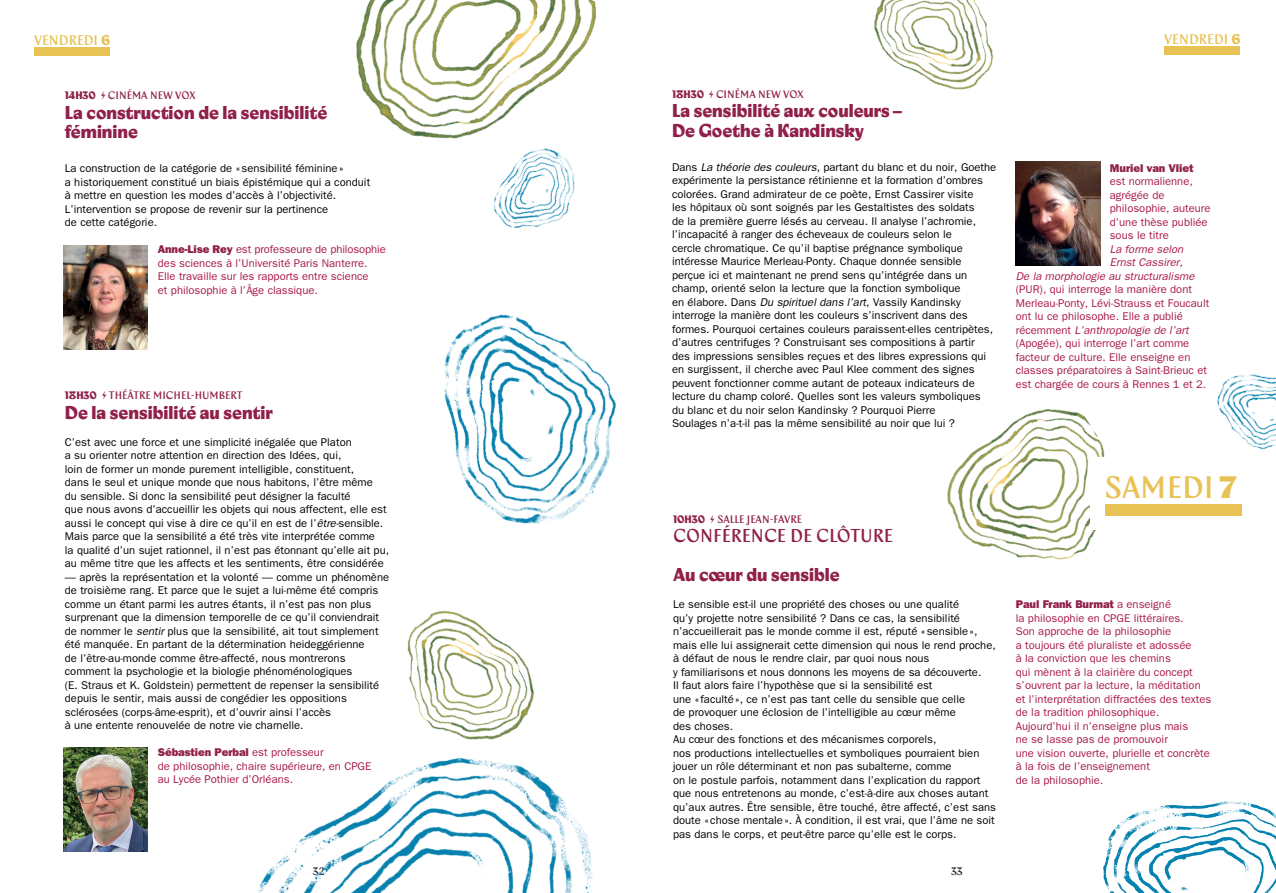
<style>
.page{position:relative;width:1276px;height:893px;background:#fff}
.page>*{position:absolute;margin:0;border:0;box-sizing:border-box;transform-origin:0 0}
.t1{font:30px "Zangezi Sans 09";color:#e8c254}
.t2{font:900 18px/19.5px "Zangezi Sans 09";color:#90204a}
.t3{font:18px "Zangezi Sans 09";color:#90204a}
.t4{font:13.5px "Zangezi Sans 09";color:#e8c254}
.textes_encadrés{font:11.25px/13.5px "Franklin Gothic";color:#000001}
.textes_encadrés-2{font:11.25px/13.5px "Franklin Gothic";color:#a91948}
.textes_encadrés-3{font:italic 11.25px "Franklin Gothic";color:#a91948}
.t5{font:10.5px "Zangezi Sans 09";color:#90204a}
.t6{font:10.5px "Zangezi Sans 09";color:#231f20}
.s1{font-weight:900}
.s2{font-weight:800;color:#90204a}
.s3{font-style:italic}
.s4{font-style:normal}
</style>
<div class="page">
<img style="left:947px;top:409px;width:158px;height:151px">
<div style="left:1091px;top:457px;width:168px;height:72px;background:#fff"></div>
<div style="left:1104px;top:504px;width:137px;height:12px;background:#e8c254"></div>
<div style="left:34px;top:47px;width:76px;height:8px;background:#e8c254"></div>
<div style="left:1164px;top:46px;width:76px;height:9px;background:#e8c254"></div>
<img style="left:76px;top:781px;width:517px;height:112px">
<img style="left:444px;top:314px;width:172px;height:210px">
<img style="left:1217px;top:374px;width:59px;height:76px">
<img style="left:390px;top:611px;width:152px;height:170px">
<img style="left:356px;top:0;width:241px;height:139px">
<img style="left:1103px;top:801px;width:173px;height:92px">
<img style="left:468px;top:130px;width:129px;height:98px">
<img style="left:874px;top:0;width:120px;height:90px">
<img style="left:64px;top:246px;width:84px;height:104px">
<img style="left:64px;top:747px;width:84px;height:104px">
<img style="left:1015px;top:161px;width:85px;height:104px">
<p class="t4" style="left:34px;top:32px;width:78px">VENDREDI <span class="s1">6</span></p>
<p class="t4" style="left:1164px;top:31px;width:78px">VENDREDI <span class="s1">6</span></p>
<p class="t5" style="left:65px;top:89px;width:132px"><span class="s1">14H30</span> CINÉMA NEW VOX</p>
<p class="t2" style="left:65px;top:103px;width:264px">La construction de la sensibilité féminine</p>
<p class="textes_encadrés" style="left:65px;top:162px;width:307px">La construction de la catégorie de «sensibilité féminine»<br>a historiquement constitué un biais épistémique qui a conduit à mettre en question les modes d’accès à l’objectivité.<br>L’intervention se propose de revenir sur la pertinence<br>de cette catégorie.</p>
<p class="textes_encadrés-2" style="left:158px;top:243px;width:229px"><span class="s2">Anne-Lise Rey</span> est professeure de philosophie des sciences à l’Université Paris Nanterre.<br>Elle travaille sur les rapports entre science<br>et philosophie à l’Âge classique.</p>
<p class="t5" style="left:65px;top:389px;width:179px"><span class="s1">18H30</span> THÉÂTRE MICHEL-HUMBERT</p>
<p class="t2" style="left:65px;top:403px;width:209px">De la sensibilité au sentir</p>
<p class="textes_encadrés" style="left:65px;top:435px;width:326px">C’est avec une force et une simplicité inégalée que Platon<br>a su orienter notre attention en direction des Idées, qui,<br>loin de former un monde purement intelligible, constituent,<br>dans le seul et unique monde que nous habitons, l’être même<br>du sensible. Si donc la sensibilité peut désigner la faculté<br>que nous avons d’accueillir les objets qui nous affectent, elle est aussi le concept qui vise à dire ce qu’il en est de l’<span class="s3">être-</span>sensible.<br>Mais parce que la sensibilité a été très vite interprétée comme<br>la qualité d’un sujet rationnel, il n’est pas étonnant qu’elle ait pu, au même titre que les affects et les sentiments, être considérée</p>
<p class="textes_encadrés" style="left:65px;top:570px;width:326px">— après la représentation et la volonté — comme un phénomène de troisième rang. Et parce que le sujet a lui-même été compris comme un étant parmi les autres étants, il n’est pas non plus surprenant que la dimension temporelle de ce qu’il conviendrait de nommer le <span class="s3">sentir</span> plus que la sensibilité, ait tout simplement été manquée. En partant de la détermination heideggérienne<br>de l’être-au-monde comme être-affecté, nous montrerons comment la psychologie et la biologie phénoménologiques<br>(E. Straus et K. Goldstein) permettent de repenser la sensibilité depuis le sentir, mais aussi de congédier les oppositions sclérosées (corps-âme-esprit), et d’ouvrir ainsi l’accès<br>à une entente renouvelée de notre vie charnelle.</p>
<p class="textes_encadrés-2" style="left:158px;top:746px;width:215px"><span class="s2">Sébastien Perbal</span> est professeur<br>de philosophie, chaire supérieure, en CPGE au Lycée Pothier d’Orléans.</p>
<p class="t5" style="left:672px;top:88px;width:133px"><span class="s1">18H30</span> CINÉMA NEW VOX</p>
<p class="t2" style="left:672px;top:102px;width:232px">La sensibilité aux couleurs –</p>
<p class="t2" style="left:672px;top:121px;width:193px">De Goethe à Kandinsky</p>
<p class="textes_encadrés" style="left:672px;top:160px;width:326px">Dans <span class="s3">La théorie des couleurs</span>, partant du blanc et du noir, Goethe expérimente la persistance rétinienne et la formation d’ombres colorées. Grand admirateur de ce poète, Ernst Cassirer visite<br>les hôpitaux où sont soignés par les Gestaltistes des soldats<br>de la première guerre lésés au cerveau. Il analyse l’achromie, l’incapacité à ranger des écheveaux de couleurs selon le<br>cercle chromatique. Ce qu’il baptise prégnance symbolique intéresse Maurice Merleau-Ponty. Chaque donnée sensible perçue ici et maintenant ne prend sens qu’intégrée dans un champ, orienté selon la lecture que la fonction symbolique<br>en élabore. Dans <span class="s3">Du spirituel dans l’art</span>, Vassily Kandinsky interroge la manière dont les couleurs s’inscrivent dans des formes. Pourquoi certaines couleurs paraissent-elles centripètes, d’autres centrifuges ? Construisant ses compositions à partir<br>des impressions sensibles reçues et des libres expressions qui en surgissent, il cherche avec Paul Klee comment des signes peuvent fonctionner comme autant de poteaux indicateurs de lecture du champ coloré. Quelles sont les valeurs symboliques<br>du blanc et du noir selon Kandinsky ? Pourquoi Pierre<br>Soulages n’a-t-il pas la même sensibilité au noir que lui ?</p>
<p class="textes_encadrés-2" style="left:1109px;top:161px;width:102px"><span class="s2">Muriel van Vliet </span>est normalienne, agrégée de philosophie, auteure d’une thèse publiée sous le titre</p>
<p class="textes_encadrés-3" style="left:1109px;top:242px;width:75px">La forme selon</p>
<p class="textes_encadrés-3" style="left:1109px;top:256px;width:74px">Ernst Cassirer,</p>
<p class="textes_encadrés-3" style="left:1015px;top:269px;width:180px">De la morphologie au structuralisme</p>
<p class="textes_encadrés-2" style="left:1015px;top:283px;width:178px">(PUR), qui interroge la manière dont</p>
<p class="textes_encadrés-2" style="left:1015px;top:296px;width:195px">Merleau-Ponty, Lévi-Strauss et Foucault</p>
<p class="textes_encadrés-2" style="left:1015px;top:310px;width:168px">ont lu ce philosophe. Elle a publié</p>
<p class="textes_encadrés-3" style="left:1015px;top:323px;width:174px"><span class="s4">récemment</span> L’anthropologie de l’art</p>
<p class="textes_encadrés-2" style="left:1015px;top:337px;width:175px">(Apogée), qui interroge l’art comme</p>
<p class="textes_encadrés-2" style="left:1015px;top:350px;width:176px">facteur de culture. Elle enseigne en</p>
<p class="textes_encadrés-2" style="left:1015px;top:364px;width:193px">classes préparatoires à Saint-Brieuc et</p>
<p class="textes_encadrés-2" style="left:1015px;top:377px;width:192px">est chargée de cours à Rennes 1 et 2.</p>
<p class="t5" style="left:673px;top:513px;width:131px"><span class="s1">10H30</span> SALLE JEAN-FAVRE</p>
<p class="t3" style="left:673px;top:525px;width:221px">CONFÉRENCE DE CLÔTURE</p>
<p class="t2" style="left:673px;top:565px;width:168px">Au cœur du sensible</p>
<p class="textes_encadrés" style="left:673px;top:598px;width:324px">Le sensible est-il une propriété des choses ou une qualité<br>qu’y projette notre sensibilité ? Dans ce cas, la sensibilité n’accueillerait pas le monde comme il est, réputé «sensible», mais elle lui assignerait cette dimension qui nous le rend proche, à défaut de nous le rendre clair, par quoi nous nous<br>y familiarisons et nous donnons les moyens de sa découverte.<br>Il faut alors faire l’hypothèse que si la sensibilité est<br>une « faculté», ce n’est pas tant celle du sensible que celle<br>de provoquer une éclosion de l’intelligible au cœur même<br>des choses.</p>
<p class="textes_encadrés" style="left:673px;top:733px;width:324px">Au cœur des fonctions et des mécanismes corporels,<br>nos productions intellectuelles et symboliques pourraient bien jouer un rôle déterminant et non pas subalterne, comme<br>on le postule parfois, notamment dans l’explication du rapport que nous entretenons au monde, c’est-à-dire aux choses autant qu’aux autres. Être sensible, être touché, être affecté, c’est sans doute « chose mentale». À condition, il est vrai, que l’âme ne soit pas dans le corps, et peut-être parce qu’elle est le corps.</p>
<p class="t1" style="left:1104px;top:469px;width:133px">SAMEDI <span class="s1">7</span></p>
<p class="textes_encadrés-2" style="left:1015px;top:598px;width:197px"><span class="s2">Paul Frank Burmat</span> a enseigné<br>la philosophie en CPGE littéraires.<br>Son approche de la philosophie<br>a toujours été pluraliste et adossée<br>à la conviction que les chemins<br>qui mènent à la clairière du concept s’ouvrent par la lecture, la méditation et l’interprétation diffractées des textes de la tradition philosophique.</p>
<p class="textes_encadrés-2" style="left:1015px;top:719px;width:195px">Aujourd’hui il n’enseigne plus mais<br>ne se lasse pas de promouvoir<br>une vision ouverte, plurielle et concrète à la fois de l’enseignement<br>de la philosophie.</p>
<p class="t6" style="left:313px;top:865px;width:14px">32</p>
<p class="t6" style="left:951px;top:865px;width:13px">33</p>
</div>
